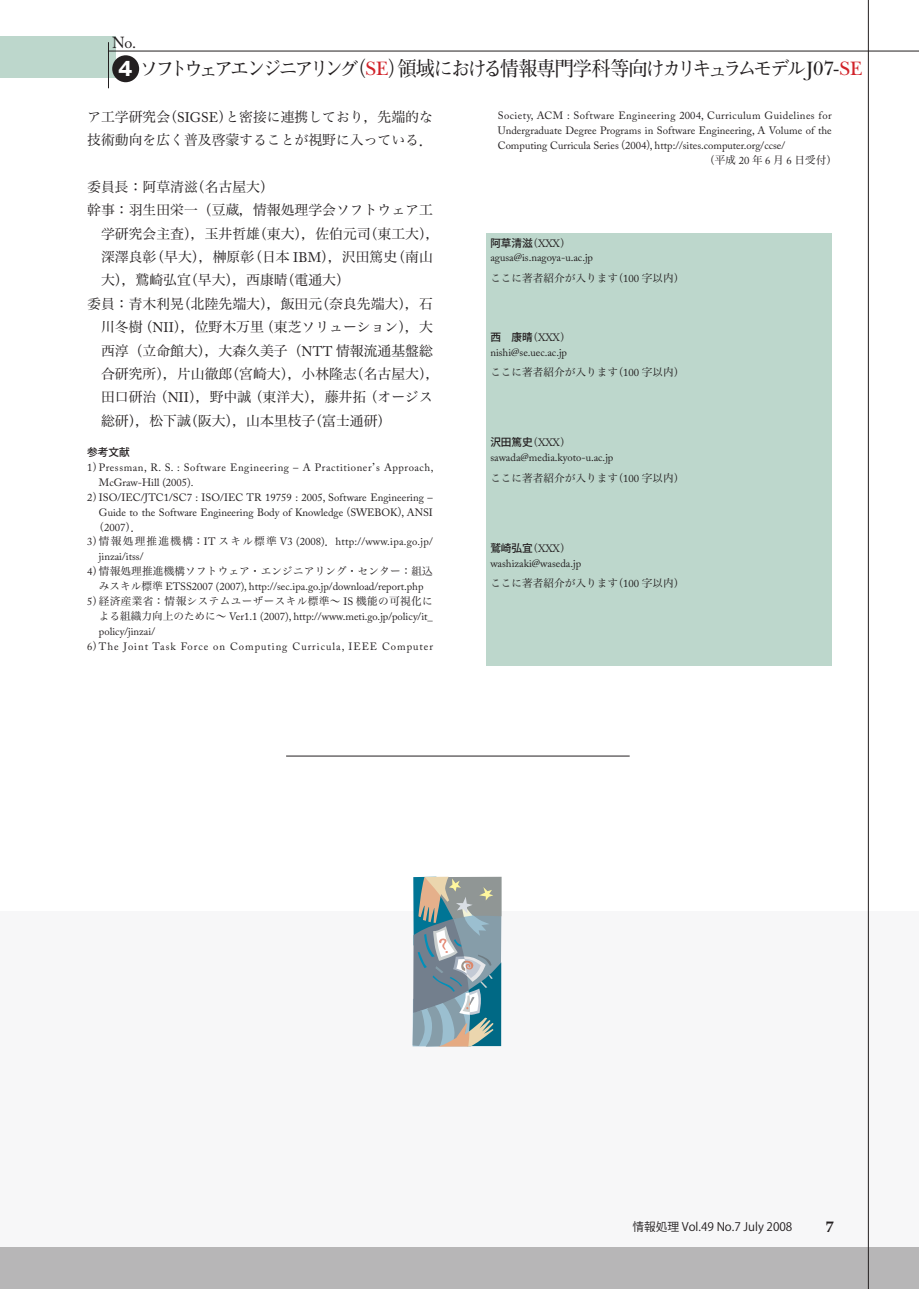
<style>
.page{position:relative;width:919px;height:1289px;background:#fff}
.page>*{position:absolute;margin:0;border:0;box-sizing:border-box;transform-origin:0 0}
.t1{font:700 20.25px "Futo Min A101 Pro";letter-spacing:-.155em;color:#231f20;scale:.95 1}
.t2{font:15.9px "Adobe Caslon Pro";color:#231f20}
.t3{font:700 15.9px "Palatino";color:#231f20}
.段落1{font:13.8px/23.4px "Hira Min Pro W3";color:#231f20}
.本文{font:13.8px/23.4px "Hira Min Pro W3";color:#231f20}
.t4{font:11.7px "Koz Go Pro";color:#231f20}
.参考文献10Q14H{font:10.65px/14.9px "Adobe Caslon Pro";color:#231f20;text-align:justify}
.著者紹介{font:10.65px "Adobe Caslon Pro";color:#231f20}
.著者紹介-2{font:10.65px "Hira Min Pro W3";color:#231f20}
.参考文献10Q14H-2{font:10.65px/14.9px "Adobe Caslon Pro";letter-spacing:.055em;color:#231f20}
.参考文献10Q14H-3{font:10.65px "Adobe Caslon Pro";letter-spacing:.09em;color:#231f20}
.著者紹介-3{font:500 10.65px "Koz Go Std";color:#231f20}
.参考文献10Q14H-4{font:10.65px "Hira Min Pro W3";color:#231f20}
.参考文献10Q14H-5{font:500 10.65px "Koz Go Std";color:#231f20}
.s1{font-family:"Gothic MB101 Pro";font-size:19.2px;color:#fff}
.s2{font-family:"New Baskerville";font-weight:400;color:#d1232a}
.s3{font-family:"New Baskerville";font-weight:400}
.s4{font-family:"Adobe Caslon Pro"}
.s5{font-family:"Hira Min Pro W3"}
.s6{font-size:10.95px}
.s7{font-family:"Hira Min Pro W3";font-weight:400}
.s8{font-family:"Adobe Caslon Pro";font-weight:400}
</style>
<div class="page">
<div style="left:0;top:911px;width:13px;height:377px;background:#f7f7f8"></div>
<div style="left:0;top:36px;width:13px;height:41px;background:#bdd7cc"></div>
<div style="left:0;top:1247px;width:13px;height:41px;background:#b7b6b7"></div>
<div style="left:13px;top:911px;width:905px;height:377px;background:#f7f7f8"></div>
<div style="left:13px;top:36px;width:103px;height:41px;background:#bdd7cc"></div>
<hr style="left:867px;top:0;width:1px;height:1288px;background:#231f20">
<hr style="left:108px;top:51px;width:810px;height:1px;background:#231f20">
<hr style="left:108px;top:42px;width:1px;height:46px;background:#231f20">
<div style="left:112px;top:55px;width:27px;height:27px;background:#231f20;border-radius:50%"></div>
<div style="left:13px;top:1247px;width:905px;height:41px;background:#b7b6b7"></div>
<svg style="left:412px;top:876px;width:89px;height:171px"></svg>
<hr style="left:286px;top:755px;width:343px;height:1px;background:#231f20">
<div style="left:486px;top:233px;width:345px;height:432px;background:#bdd7cc"></div>
<h2 class="t2" style="left:112px;top:34px;width:26px">No.</h2>
<h1 class="t1" style="left:118px;top:53px;width:784px"><span class="s1">4</span> ソフトウェアエンジニアリング（<span class="s2">SE</span>）領域における情報専門学科等向けカリキュラムモデル<span class="s3">J07-</span><span class="s2">SE</span></h1>
<p class="本文" style="left:87px;top:104px;width:347px">ア工学研究会（<span class="s4">SIGSE</span>）と密接に連携しており，先端的な技術動向を広く普及啓蒙することが視野に入っている．</p>
<p class="段落1" style="left:87px;top:174px;width:188px">委員長：阿草清滋（名古屋大）</p>
<p class="段落1" style="left:101px;top:197px;width:340px;text-indent:-14px">幹事：羽生田栄一（豆蔵，情報処理学会ソフトウェア工学研究会主査），玉井哲雄（東大），佐伯元司（東工大），深澤良彰（早大），榊原彰（日本 <span class="s4">IBM</span>），沢田篤史（南山大），鷲崎弘宜（早大），西康晴（電通大）</p>
<p class="段落1" style="left:101px;top:291px;width:340px;text-indent:-14px">委員：青木利晃（北陸先端大），飯田元（奈良先端大），石川冬樹（<span class="s4">NII</span>），位野木万里（東芝ソリューション），大西淳（立命館大），大森久美子（<span class="s4">NTT</span> 情報流通基盤総合研究所），片山徹郎（宮崎大），小林隆志（名古屋大），田口研治（<span class="s4">NII</span>），野中誠（東洋大），藤井拓（オージス総研），松下誠（阪大），山本里枝子（富士通研）</p>
<p class="参考文献10Q14H-5" style="left:87px;top:445px;width:44px">参考文献</p>
<p class="参考文献10Q14H-2" style="left:99px;top:460px;width:336px;text-indent:-12px">1<span class="s5">）</span>Pressman, R. S. : Software Engineering – A Practitioner<span class="s5">ʼ</span>s Approach,<br>McGraw-Hill <span class="s6">(</span>2005<span class="s6">)</span>.</p>
<p class="参考文献10Q14H" style="left:87px;top:489px;width:347px">2<span class="s5">）</span>ISO/IEC/JTC1/SC7 : ISO/IEC TR 19759 : 2005, Software Engineering –</p>
<p class="参考文献10Q14H" style="left:99px;top:504px;width:335px">Guide to the Software Engineering Body of Knowledge <span class="s6">(</span>SWEBOK<span class="s6">)</span>, ANSI</p>
<p class="参考文献10Q14H" style="left:94px;top:519px;width:49px"><span class="s5">（</span>2007<span class="s5">）．</span></p>
<p class="参考文献10Q14H" style="left:99px;top:534px;width:335px;text-indent:-12px">3<span class="s5">）情報処理推進機構：</span>IT <span class="s5">スキル標準</span> V3 <span class="s6">(</span>2008<span class="s6">)</span><span class="s5">．</span>http://www.ipa.go.jp/ jinzai/itss/</p>
<p class="参考文献10Q14H" style="left:87px;top:564px;width:347px;text-align:center">4<span class="s5">）情報処理推進機構ソフトウェア・エンジニアリング・センター：組込みスキル標準</span> ETSS2007 <span class="s6">(</span>2007<span class="s6">)</span>, http://sec.ipa.go.jp/download/report.php</p>
<p class="参考文献10Q14H" style="left:99px;top:594px;width:335px;text-indent:-12px">5<span class="s5">）経済産業省：情報システムユーザースキル標準～</span> IS <span class="s5">機能の可視化による組織力向上のために～</span> Ver1.1 <span class="s6">(</span>2007<span class="s6">)</span>, http://www.meti.go.jp/policy/it_ policy/jinzai/</p>
<p class="参考文献10Q14H-3" style="left:87px;top:639px;width:347px">6<span class="s5">）</span>The Joint Task Force on Computing Curricula, IEEE Computer</p>
<p class="参考文献10Q14H" style="left:497px;top:108px;width:335px">Society, ACM : Software Engineering 2004, Curriculum Guidelines for Undergraduate Degree Programs in Software Engineering, A Volume of the Computing Curricula Series <span class="s6">(</span>2004<span class="s6">)</span>, http://sites.computer.org/ccse/</p>
<p class="参考文献10Q14H-4" style="left:704px;top:150px;width:134px">（平成 <span class="s4">20</span> 年 <span class="s4">6</span> 月 <span class="s4">6</span> 日受付）</p>
<p class="著者紹介-3" style="left:490px;top:236px;width:82px">阿草清滋<span class="s7">（</span><span class="s8">XXX</span><span class="s7">）</span></p>
<p class="著者紹介" style="left:490px;top:251px;width:104px">agusa@is.nagoya-u.ac.jp</p>
<p class="著者紹介-2" style="left:490px;top:268px;width:195px">ここに著者紹介が入ります（<span class="s4">100</span> 字以内）</p>
<p class="著者紹介-3" style="left:490px;top:330px;width:82px">西　康晴<span class="s7">（</span><span class="s8">XXX</span><span class="s7">）</span></p>
<p class="著者紹介" style="left:490px;top:346px;width:78px">nishi@se.uec.ac.jp</p>
<p class="著者紹介-2" style="left:490px;top:363px;width:195px">ここに著者紹介が入ります（<span class="s4">100</span> 字以内）</p>
<p class="著者紹介-3" style="left:490px;top:436px;width:82px">沢田篤史<span class="s7">（</span><span class="s8">XXX</span><span class="s7">）</span></p>
<p class="著者紹介" style="left:490px;top:451px;width:125px">sawada@media.kyoto-u.ac.jp</p>
<p class="著者紹介-2" style="left:490px;top:468px;width:195px">ここに著者紹介が入ります（<span class="s4">100</span> 字以内）</p>
<p class="著者紹介-3" style="left:490px;top:541px;width:82px">鷲崎弘宜<span class="s7">（</span><span class="s8">XXX</span><span class="s7">）</span></p>
<p class="著者紹介" style="left:490px;top:556px;width:92px">washizaki@waseda.jp</p>
<p class="著者紹介-2" style="left:490px;top:573px;width:195px">ここに著者紹介が入ります（<span class="s4">100</span> 字以内）</p>
<p class="t4" style="left:632px;top:1219px;width:161px">情報処理 Vol.49 No.7 July 2008</p>
<h2 class="t3" style="left:825px;top:1216px;width:9px">7</h2>
</div>
